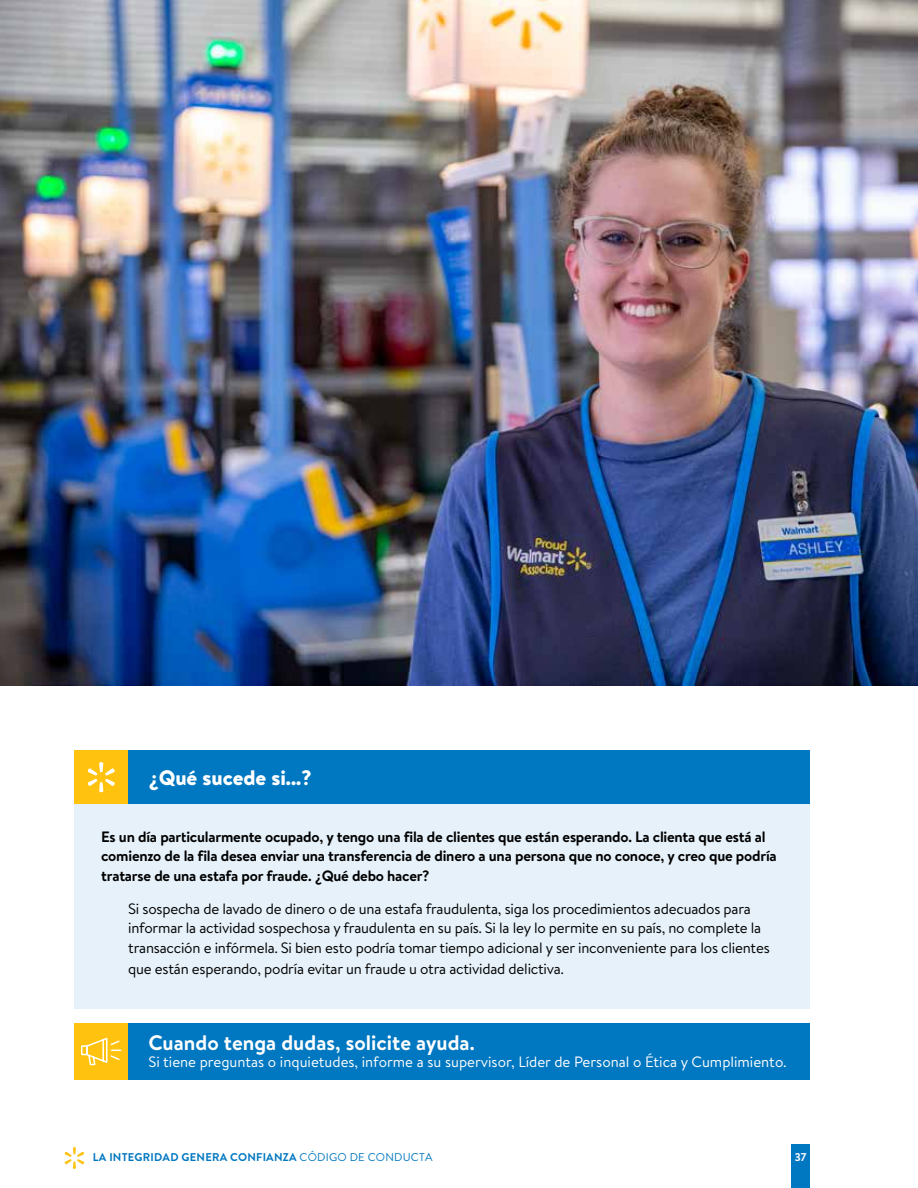
<style>
.page{position:relative;width:918px;height:1188px;background:#fff}
.page>*{position:absolute;margin:0;border:0;box-sizing:border-box;transform-origin:0 0}
.t1{font:700 21px "Bogle";color:#fff}
.t2{font:900 21px "Bogle";color:#fff}
.t3{font:15px/19.5px "Bogle";letter-spacing:-.015em;color:#000}
.t4{font:700 15px/19.5px "Bogle";letter-spacing:-.015em;color:#000}
.t5{font:15px "Bogle";color:#fff}
.t6{font:700 11.25px "Bogle";letter-spacing:.02em;color:#0077c1}
.t7{font:700 11.25px "Bogle";color:#fff}
.s1{font-weight:400}
</style>
<div class="page">
<div style="left:74px;top:750px;width:54px;height:54px;background:#ffc20e"></div>
<svg style="left:88px;top:762px;width:27px;height:30px"></svg>
<div style="left:128px;top:750px;width:682px;height:54px;background:#0077c1"></div>
<div style="left:74px;top:804px;width:736px;height:205px;background:#e6f1f9"></div>
<div style="left:74px;top:1023px;width:54px;height:57px;background:#ffc20e"></div>
<svg style="left:81px;top:1037px;width:41px;height:29px"></svg>
<div style="left:128px;top:1023px;width:682px;height:57px;background:#0077c1"></div>
<img style="left:0;top:0;width:918px;height:686px">
<div style="left:791px;top:1145px;width:19px;height:43px;background:#0077c1"></div>
<svg style="left:65px;top:1147px;width:19px;height:22px"></svg>
<h1 class="t2" style="left:148px;top:762px;width:165px">¿Qué sucede si...?</h1>
<p class="t4" style="left:101px;top:826px;width:677px">Es un día particularmente ocupado, y tengo una fila de clientes que están esperando. La clienta que está al comienzo de la fila desea enviar una transferencia de dinero a una persona que no conoce, y creo que podría tratarse de una estafa por fraude. ¿Qué debo hacer?</p>
<p class="t3" style="left:128px;top:898px;width:643px">Si sospecha de lavado de dinero o de una estafa fraudulenta, siga los procedimientos adecuados para informar la actividad sospechosa y fraudulenta en su país. Si la ley lo permite en su país, no complete la transacción e infórmela. Si bien esto podría tomar tiempo adicional y ser inconveniente para los clientes</p>
<p class="t3" style="left:128px;top:958px;width:437px">que están esperando, podría evitar un fraude u otra actividad delictiva.</p>
<h1 class="t1" style="left:148px;top:1028px;width:328px">Cuando tenga dudas, solicite ayuda.</h1>
<p class="t5" style="left:148px;top:1052px;width:639px">Si tiene preguntas o inquietudes, informe a su supervisor, Líder de Personal o Ética y Cumplimiento.</p>
<p class="t6" style="left:93px;top:1150px;width:341px">LA INTEGRIDAD GENERA CONFIANZA <span class="s1">CÓDIGO DE CONDUCTA</span></p>
<p class="t7" style="left:795px;top:1149px;width:13px">37</p>
</div>
